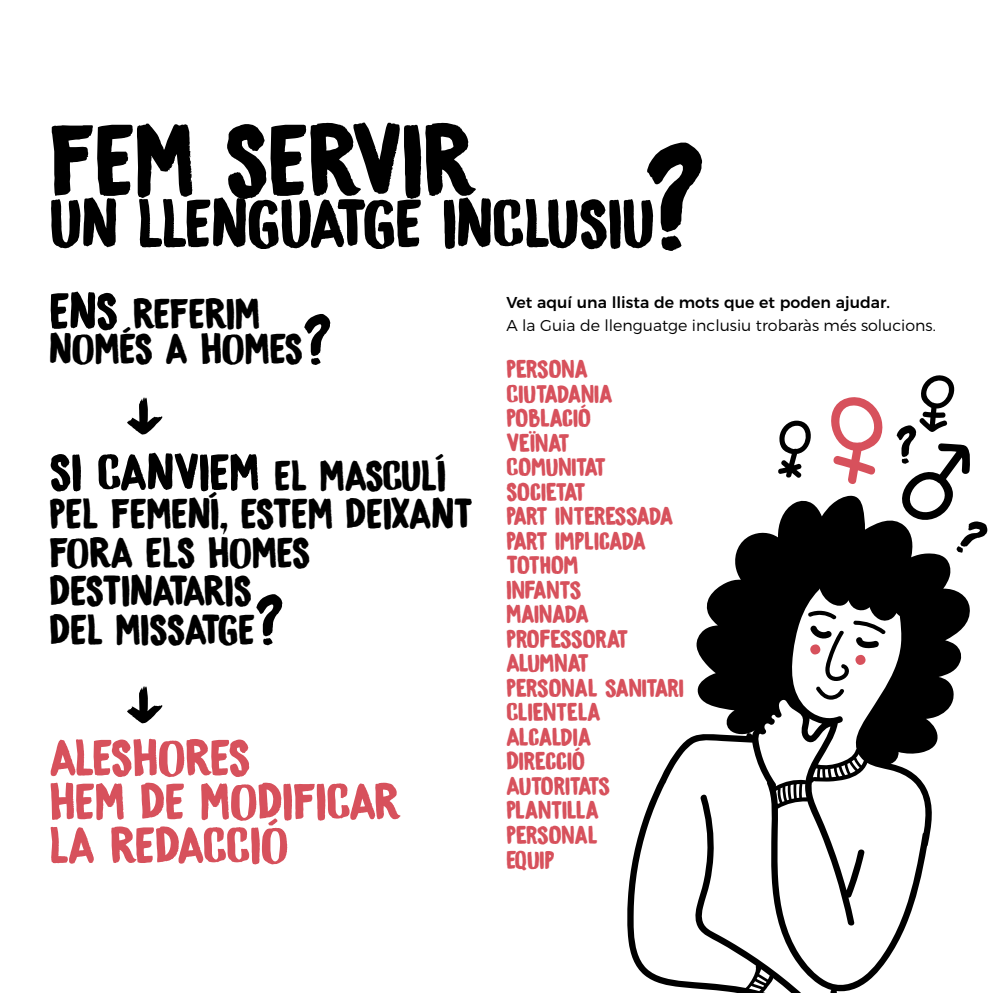
<style>
.page{position:relative;width:993px;height:993px;background:#fff}
.page>*{position:absolute;margin:0;border:0;box-sizing:border-box;transform-origin:0 0}
.t1{font:105px "DK Bygone";color:#000}
.t2{font:70px "DK Bygone";color:#000}
.t3{font:52.5px/43.8px "DK Bygone";color:#d7515c}
.t4{font:52.5px "DK Bygone";color:#000}
.t5{font:43.75px/38.5px "DK Bygone";color:#000}
.t6{font:26.25px/24.5px "DK Bygone";color:#d7515c}
.t7{font:300 15.75px "Montserrat";color:#000}
.t8{font:500 15.75px "Montserrat";color:#000}
.s1{font-size:148.58px}
.s2{font-size:52.5px}
.s3{font-size:70px}
.s4{font-size:43.75px}
</style>
<div class="page">
<svg style="left:127px;top:686px;width:35px;height:38px"></svg>
<svg style="left:127px;top:397px;width:35px;height:38px"></svg>
<svg style="left:627px;top:532px;width:343px;height:460px"></svg>
<svg style="left:806px;top:609px;width:80px;height:90px"></svg>
<svg style="left:854px;top:654px;width:11px;height:10px"></svg>
<div style="left:809px;top:644px;width:11px;height:10px;background:#d7515c;border-radius:50%"></div>
<svg style="left:776px;top:375px;width:194px;height:183px"></svg>
<h1 class="t1" style="left:50px;top:104px;width:429px">FEM SERVIR</h1>
<h2 class="t2" style="left:50px;top:185px;width:656px">UN LLENGUATGE INCLUSIU<span class="s1">?</span></h2>
<h3 class="t5" style="left:50px;top:297px;width:283px;line-height:35px"><span class="s2">ENS</span> REFERIM<br>NOMÉS A HOMES<span class="s3">?</span></h3>
<h3 class="t4" style="left:50px;top:443px;width:398px">SI CANVIEM <span class="s4">EL MASCULÍ</span></h3>
<h3 class="t5" style="left:50px;top:495px;width:424px">PEL FEMENÍ, ESTEM DEIXANT<br>FORA ELS HOMES<br>DESTINATARIS<br>DEL MISSATGE<span class="s3">?</span></h3>
<h3 class="t3" style="left:50px;top:736px;width:353px">ALESHORES<br>HEM DE MODIFICAR<br>LA REDACCIÓ</h3>
<p class="t8" style="left:506px;top:290px;width:385px">Vet aquí una llista de mots que et poden ajudar.</p>
<p class="t7" style="left:506px;top:313px;width:431px">A la Guia de llenguatge inclusiu trobaràs més solucions.</p>
<p class="t6" style="left:506px;top:357px;width:179px">PERSONA<br>CIUTADANIA<br>POBLACIÓ<br>VEÏNAT<br>COMUNITAT<br>SOCIETAT<br>PART INTERESSADA<br>PART IMPLICADA<br>TOTHOM<br>INFANTS<br>MAINADA<br>PROFESSORAT<br>ALUMNAT<br>PERSONAL SANITARI<br>CLIENTELA<br>ALCALDIA<br>DIRECCIÓ<br>AUTORITATS<br>PLANTILLA<br>PERSONAL<br>EQUIP</p>
<h3 class="t4" style="left:895px;top:416px;width:23px">?</h3>
</div>
